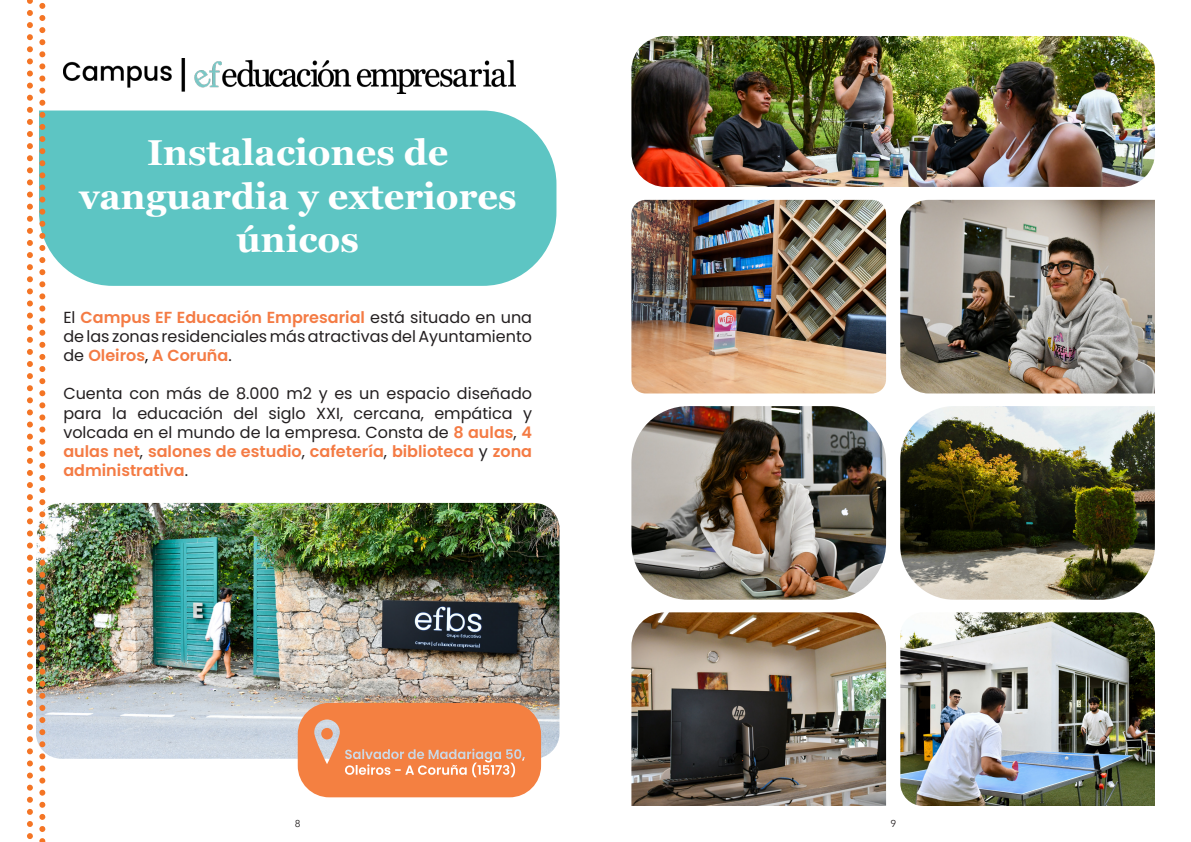
<style>
.page{position:relative;width:1191px;height:842px;background:#fff}
.page>*{position:absolute;margin:0;border:0;box-sizing:border-box;transform-origin:0 0}
.t1{font:700 36px/43.2px "Georgia";color:#fff;text-align:center}
.t2{font:16px/19.2px "Poppins";color:#231f20;text-align:justify}
.t3{font:10px "Avenir Next";color:#231f20}
.s1{font-weight:600;color:#f47b44}
.s2{color:#000}
</style>
<div class="page">
<img style="left:900px;top:612px;width:255px;height:194px">
<img style="left:631px;top:612px;width:255px;height:194px">
<img style="left:631px;top:406px;width:255px;height:194px">
<img style="left:900px;top:406px;width:254px;height:194px">
<img style="left:631px;top:200px;width:255px;height:193px">
<img style="left:900px;top:200px;width:255px;height:193px">
<img style="left:631px;top:36px;width:524px;height:151px">
<div style="left:45px;top:111px;width:511px;height:175px;background:#5dc5c3"></div>
<img style="left:36px;top:503px;width:523px;height:256px">
<svg style="left:298px;top:703px;width:243px;height:94px;background:#f18c55"></svg>
<img style="left:63px;top:59px;width:453px;height:34px">
<img style="left:39px;top:3px;width:6px;height:839px">
<svg style="left:27px;top:0;width:6px;height:839px"></svg>
<p class="t1" style="left:79px;top:129px;width:439px">Instalaciones de vanguardia y exteriores únicos</p>
<p class="t2" style="left:63px;top:307px;width:470px">El <span class="s1">Campus EF Educación Empresarial</span> está situado en una de las zonas residenciales más atractivas del Ayuntamiento de <span class="s1">Oleiros</span><span class="s2">,</span> <span class="s1">A Coruña</span>.</p>
<p class="t2" style="left:63px;top:384px;width:470px">Cuenta con más de 8.000 m2 y es un espacio diseñado para la educación del siglo XXI, cercana, empática y volcada en el mundo de la empresa. Consta de <span class="s1">8 aulas</span>, <span class="s1">4 aulas net</span>, <span class="s1">salones de estudio</span>, <span class="s1">cafetería</span>, <span class="s1">biblioteca</span> y <span class="s1">zona administrativa</span>.</p>
<p class="t3" style="left:295px;top:815px;width:7px">8</p>
<p class="t3" style="left:890px;top:815px;width:7px">9</p>
</div>
